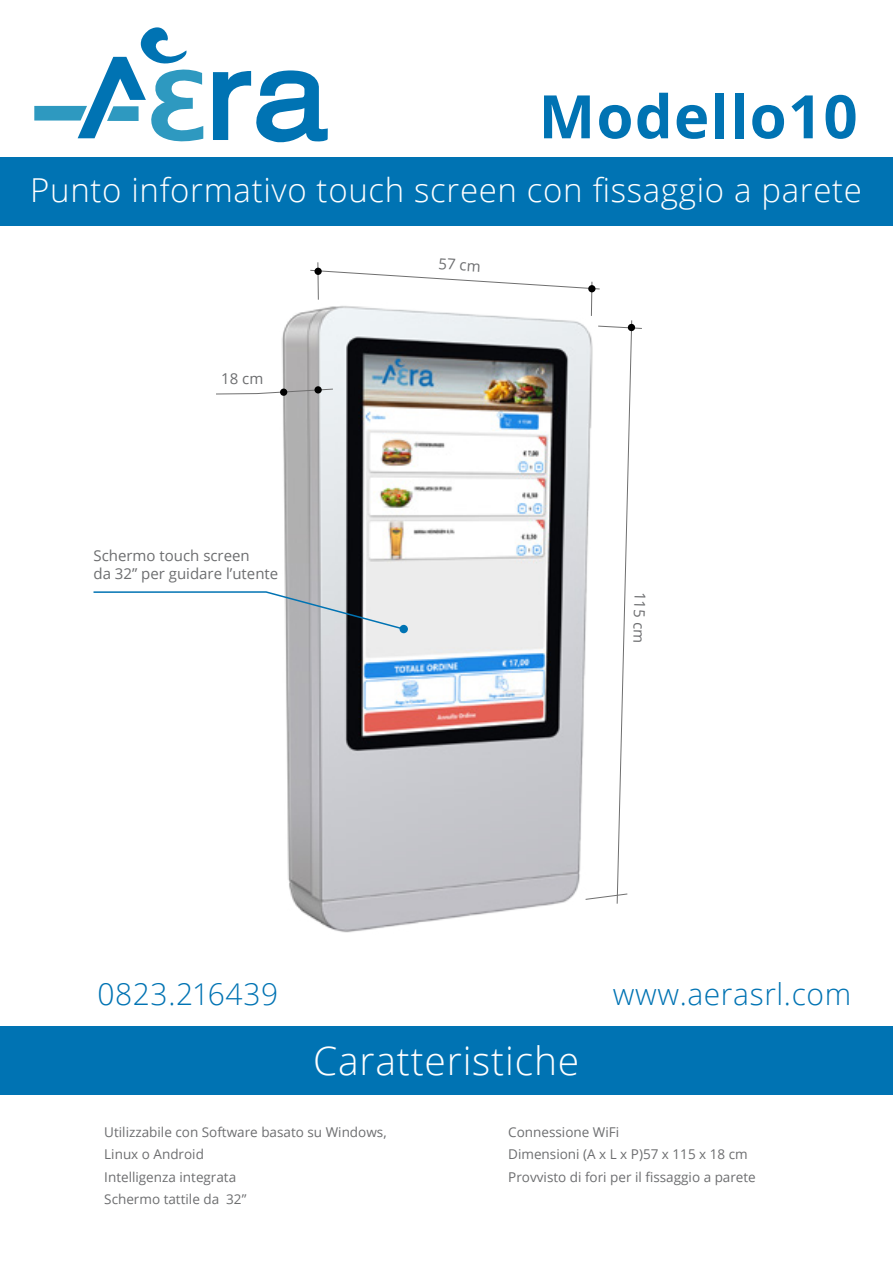
<style>
.page{position:relative;width:893px;height:1263px;background:#fff}
.page>*{position:absolute;margin:0;border:0;box-sizing:border-box;transform-origin:0 0}
.t1{font:700 60px "Open Sans";letter-spacing:.02em;color:#0073b3}
.t2{font:300 39px "Open Sans";letter-spacing:.02em;color:#fff}
.t3{font:300 33px "Open Sans";letter-spacing:.02em;color:#fff}
.t4{font:300 30px "Open Sans";letter-spacing:.02em;color:#0073b3}
.t5{font:15px/18px "Open Sans";color:#6d6e70}
.t6{font:13.5px/22.5px "Open Sans";color:#6d6e70}
</style>
<div class="page">
<img style="left:295px;top:904px;width:259px;height:29px">
<svg style="left:213px;top:70px;width:115px;height:73px"></svg>
<svg style="left:34px;top:27px;width:169px;height:115px"></svg>
<div style="left:0;top:157px;width:893px;height:69px;background:#0073b3"></div>
<div style="left:0;top:1026px;width:893px;height:69px;background:#0073b3"></div>
<svg style="left:93px;top:262px;width:549px;height:642px"></svg>
<div style="left:314px;top:386px;width:8px;height:7px;background:#000;border-radius:50%"></div>
<div style="left:280px;top:389px;width:7px;height:7px;background:#000;border-radius:50%"></div>
<h1 class="t1" style="left:539px;top:74px;width:321px">Modello10</h1>
<h3 class="t3" style="left:30px;top:167px;width:833px">Punto informativo touch screen con fissaggio a parete</h3>
<p class="t5" style="left:221px;top:369px;width:44px">18 cm</p>
<p class="t5" style="left:94px;top:547px;width:186px">Schermo touch screen<br>da 32” per guidare l’utente</p>
<p class="t5" style="left:439px;top:254px;width:44px;rotate:4deg">57 cm</p>
<p class="t5" style="left:650px;top:592px;width:52px;rotate:92deg">115 cm</p>
<h3 class="t4" style="left:97px;top:974px;width:182px">0823.216439</h3>
<h3 class="t4" style="left:613px;top:974px;width:240px">www.aerasrl.com</h3>
<h2 class="t2" style="left:313px;top:1034px;width:268px">Caratteristiche</h2>
<p class="t6" style="left:104px;top:1120px;width:284px">Utilizzabile con Software basato su Windows,<br>Linux o Android<br>Intelligenza integrata<br>Schermo tattile da 32”</p>
<p class="t6" style="left:508px;top:1120px;width:249px">Connessione WiFi<br>Dimensioni (A x L x P)57 x 115 x 18 cm<br>Provvisto di fori per il fissaggio a parete</p>
</div>
